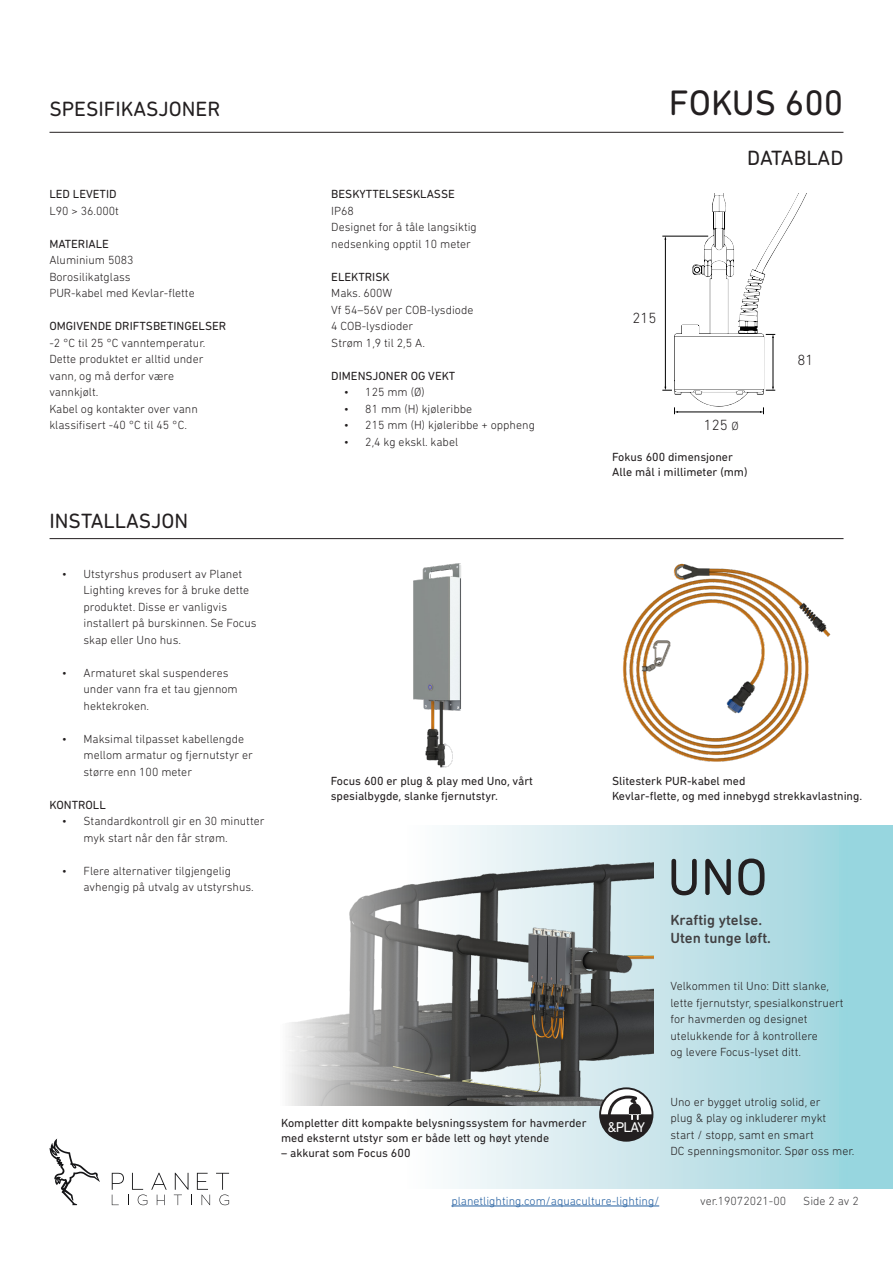
<style>
.page{position:relative;width:893px;height:1263px;background:#fff}
.page>*{position:absolute;margin:0;border:0;box-sizing:border-box;transform-origin:0 0}
.Callout_Title_Big{font:52.5px "DIN Next Rounded LT Pro";color:#231f20}
.Page_Title{font:36px "DIN Next Rounded LT Pro";color:#231f20}
.Section_Heading{font:21px "DIN Next Rounded LT Pro";color:#231f20}
.Page_Subtitle{font:21px "DIN Next Rounded LT Pro";color:#231f20}
.Subtitle{font:500 15px/18px "DIN Next Rounded LT Pro";color:#414042}
.t1{font:300 15px "DIN Next Rounded LT Pro";color:#231f20}
.t2{font:14.4px "DIN Next Rounded LT Pro";color:#fff}
.Main_paragraph_text{font:300 12px/16.5px "DIN Next Rounded LT Pro";color:#231f20}
.Caption_Graphics{font:12px/15px "DIN Next Rounded LT Pro";color:#231f20}
.Paragraph_Heading{font:12px "DIN Next Rounded LT Pro";color:#231f20}
.t3{font:300 12px "DIN Next Rounded LT Pro";color:#225ea0}
.t4{font:300 12px "DIN Next Rounded LT Pro";color:#414042}
.s1{font-size:12px}
</style>
<div class="page">
<hr style="left:451px;top:1206px;width:208px;height:1px;background:#225ea0">
<svg style="left:112px;top:1173px;width:55px;height:32px"></svg>
<svg style="left:174px;top:1173px;width:36px;height:32px"></svg>
<svg style="left:216px;top:1173px;width:13px;height:32px"></svg>
<svg style="left:50px;top:1138px;width:50px;height:67px"></svg>
<svg style="left:662px;top:194px;width:145px;height:221px"></svg>
<hr style="left:50px;top:538px;width:793px;height:1px;background:#231f20">
<img style="left:623px;top:563px;width:208px;height:199px">
<img style="left:413px;top:563px;width:48px;height:205px">
<div style="left:331px;top:826px;width:562px;height:362px;background:linear-gradient(to right,#fff,#97d2dc)"></div>
<img style="left:288px;top:852px;width:366px;height:253px">
<svg style="left:600px;top:1088px;width:52px;height:53px"></svg>
<div style="left:599px;top:1087px;width:54px;height:55px;border:2px solid #231f20;border-radius:50%"></div>
<svg style="left:600px;top:1095px;width:53px;height:45px"></svg>
<hr style="left:50px;top:132px;width:793px;height:1px;background:#231f20">
<p class="Section_Heading" style="left:49px;top:96px;width:173px">SPESIFIKASJONER</p>
<p class="Page_Title" style="left:669px;top:82px;width:176px">FOKUS 600</p>
<p class="Paragraph_Heading" style="left:49px;top:187px;width:69px">LED LEVETID</p>
<p class="Main_paragraph_text" style="left:49px;top:202px;width:71px">L90 &gt; 36.000t</p>
<p class="Paragraph_Heading" style="left:49px;top:236px;width:61px">MATERIALE</p>
<p class="Main_paragraph_text" style="left:49px;top:252px;width:86px">Aluminium 5083</p>
<p class="Main_paragraph_text" style="left:49px;top:268px;width:83px">Borosilikatglass</p>
<p class="Main_paragraph_text" style="left:49px;top:285px;width:147px">PUR-kabel med Kevlar-flette</p>
<p class="Paragraph_Heading" style="left:49px;top:319px;width:178px">OMGIVENDE DRIFTSBETINGELSER</p>
<p class="Main_paragraph_text" style="left:49px;top:334px;width:158px">-2 °C til 25 °C vanntemperatur.<br>Dette produktet er alltid under vann, og må derfor være</p>
<p class="Main_paragraph_text" style="left:49px;top:384px;width:150px">vannkjølt.<br>Kabel og kontakter over vann</p>
<p class="Main_paragraph_text" style="left:49px;top:417px;width:139px">klassifisert -40 °C til 45 °C.</p>
<p class="Section_Heading" style="left:50px;top:509px;width:140px">INSTALLASJON</p>
<p class="Main_paragraph_text" style="left:84px;top:565px;width:175px;text-indent:-21px">• Utstyrshus produsert av Planet<br>Lighting kreves for å bruke dette produktet. Disse er vanligvis installert på burskinnen. Se Focus skap eller Uno hus.</p>
<p class="Main_paragraph_text" style="left:84px;top:664px;width:156px;text-indent:-21px">• Armaturet skal suspenderes under vann fra et tau gjennom hektekroken.</p>
<p class="Main_paragraph_text" style="left:84px;top:730px;width:171px;text-indent:-21px">• Maksimal tilpasset kabellengde mellom armatur og fjernutstyr er større enn 100 meter</p>
<p class="Paragraph_Heading" style="left:50px;top:797px;width:58px">KONTROLL</p>
<p class="Main_paragraph_text" style="left:84px;top:813px;width:182px;text-indent:-21px">• Standardkontroll gir en 30 minutter myk start når den får strøm.</p>
<p class="Main_paragraph_text" style="left:84px;top:862px;width:172px;text-indent:-21px">• Flere alternativer tilgjengelig avhengig på utvalg av utstyrshus.</p>
<p class="Paragraph_Heading" style="left:331px;top:187px;width:125px">BESKYTTELSESKLASSE</p>
<p class="Main_paragraph_text" style="left:331px;top:202px;width:24px">IP68</p>
<p class="Main_paragraph_text" style="left:331px;top:219px;width:147px">Designet for å tåle langsiktig</p>
<p class="Main_paragraph_text" style="left:331px;top:235px;width:141px">nedsenking opptil 10 meter</p>
<p class="Paragraph_Heading" style="left:331px;top:269px;width:60px">ELEKTRISK</p>
<p class="Main_paragraph_text" style="left:331px;top:285px;width:63px">Maks. 600W</p>
<p class="Main_paragraph_text" style="left:331px;top:301px;width:144px">Vf 54–56V per COB-lysdiode</p>
<p class="Main_paragraph_text" style="left:331px;top:318px;width:83px">4 COB-lysdioder</p>
<p class="Main_paragraph_text" style="left:331px;top:334px;width:95px">Strøm 1,9 til 2,5 A.</p>
<p class="Paragraph_Heading" style="left:331px;top:368px;width:126px">DIMENSJONER OG VEKT</p>
<p class="Main_paragraph_text" style="left:344px;top:384px;width:82px">• 125 mm (Ø)</p>
<p class="Main_paragraph_text" style="left:344px;top:400px;width:130px">• 81 mm (H) kjøleribbe</p>
<p class="Main_paragraph_text" style="left:344px;top:417px;width:192px">• 215 mm (H) kjøleribbe + oppheng</p>
<p class="Main_paragraph_text" style="left:344px;top:433px;width:116px">• 2,4 kg ekskl. kabel</p>
<p class="Page_Subtitle" style="left:747px;top:146px;width:98px">DATABLAD</p>
<p class="t1" style="left:632px;top:309px;width:25px">215</p>
<p class="t1" style="left:704px;top:416px;width:36px">125 <span class="s1">Ø</span></p>
<p class="t1" style="left:797px;top:351px;width:17px">81</p>
<p class="Caption_Graphics" style="left:612px;top:450px;width:122px">Fokus 600 dimensjoner</p>
<p class="Caption_Graphics" style="left:612px;top:465px;width:137px">Alle mål i millimeter (mm)</p>
<p class="Caption_Graphics" style="left:331px;top:773px;width:204px">Focus 600 er plug &amp; play med Uno, vårt</p>
<p class="Caption_Graphics" style="left:331px;top:788px;width:169px">spesialbygde, slanke fjernutstyr.</p>
<p class="Caption_Graphics" style="left:612px;top:773px;width:135px">Slitesterk PUR-kabel med</p>
<p class="Caption_Graphics" style="left:612px;top:788px;width:252px">Kevlar-flette, og med innebygd strekkavlastning.</p>
<p class="Caption_Graphics" style="left:281px;top:1115px;width:307px">Kompletter ditt kompakte belysningssystem for havmerder med eksternt utstyr som er både lett og høyt ytende</p>
<p class="Caption_Graphics" style="left:281px;top:1145px;width:131px">– akkurat som Focus 600</p>
<p class="t2" style="left:608px;top:1118px;width:39px">&amp;PLAY</p>
<p class="Callout_Title_Big" style="left:667px;top:847px;width:102px">UNO</p>
<p class="Subtitle" style="left:670px;top:910px;width:102px">Kraftig ytelse.<br>Uten tunge løft.</p>
<p class="Main_paragraph_text" style="left:670px;top:978px;width:174px">Velkommen til Uno: Ditt slanke, lette fjernutstyr, spesialkonstruert for havmerden og designet utelukkende for å kontrollere</p>
<p class="Main_paragraph_text" style="left:670px;top:1044px;width:132px">og levere Focus-lyset ditt.</p>
<p class="Main_paragraph_text" style="left:670px;top:1093px;width:152px">Uno er bygget utrolig solid, er</p>
<p class="Main_paragraph_text" style="left:670px;top:1110px;width:157px">plug &amp; play og inkluderer mykt</p>
<p class="Main_paragraph_text" style="left:670px;top:1126px;width:145px">start / stopp, samt en smart</p>
<p class="Main_paragraph_text" style="left:670px;top:1143px;width:186px">DC spenningsmonitor. Spør oss mer.</p>
<p class="t3" style="left:451px;top:1194px;width:209px">planetlighting.com/aquaculture-lighting/</p>
<p class="t4" style="left:700px;top:1194px;width:88px">ver.19072021-00</p>
<p class="t4" style="left:803px;top:1194px;width:57px">Side 2 av 2</p>
</div>
